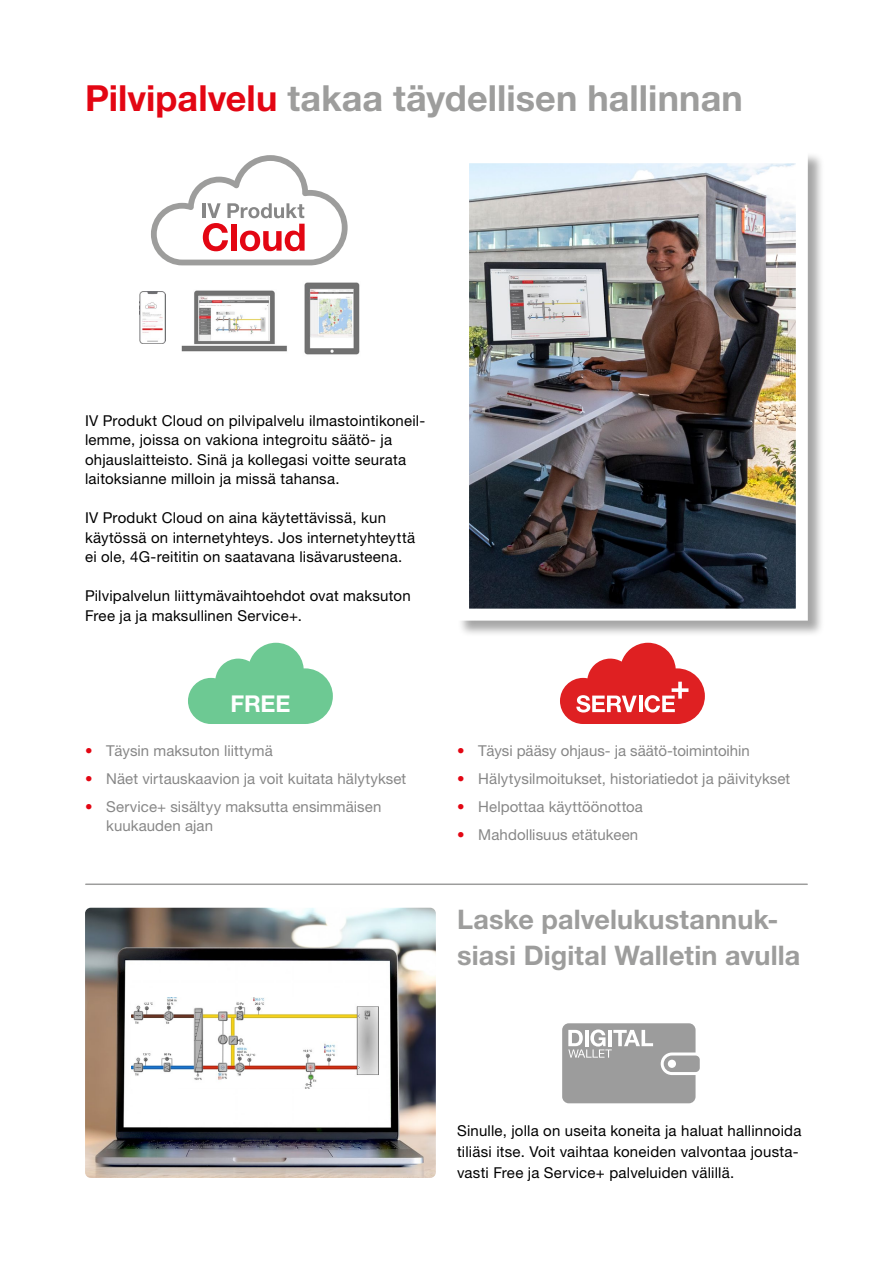
<style>
.page{position:relative;width:893px;height:1263px;background:#fff}
.page>*{position:absolute;margin:0;border:0;box-sizing:border-box;transform-origin:0 0}
.t1{font:700 36px "Helvetica Neue LTW1 G";color:#9d9d9c}
.t2{font:700 27px/36px "Helvetica Neue LTW1 G";letter-spacing:.005em;color:#9d9d9c}
.t3{font:700 23.25px "Helvetica Neue LTW1 G";color:#fff}
.t4{font:15px/19.5px "Helvetica Neue LTW1 G";letter-spacing:.015em;color:#000}
.t5{font:15px/19.5px "Helvetica Neue LTW1 G";letter-spacing:.005em;color:#878787}
.s1{color:#e30613}
</style>
<div class="page">
<svg style="left:188px;top:643px;width:145px;height:81px"></svg>
<svg style="left:560px;top:643px;width:145px;height:81px"></svg>
<img style="left:85px;top:908px;width:351px;height:270px">
<img style="left:131px;top:997px;width:247px;height:91px">
<hr style="left:86px;top:883px;width:721px;height:2px;background:#9d9d9c">
<img style="left:181px;top:282px;width:179px;height:73px">
<svg style="left:151px;top:155px;width:197px;height:110px"></svg>
<img style="left:140px;top:292px;width:26px;height:51px">
<div style="left:457px;top:152px;width:367px;height:485px;background:#000;opacity:.35"></div>
<img style="left:470px;top:164px;width:325px;height:444px">
<div style="left:457px;top:151px;width:351px;height:470px;border:12px solid #fff"></div>
<div style="left:562px;top:1023px;width:133px;height:80px;background:#9c9c9c;border-radius:7px"></div>
<svg style="left:661px;top:1052px;width:39px;height:23px"></svg>
<div style="left:668px;top:1060px;width:8px;height:8px;background:#fff;border-radius:50%"></div>
<svg style="left:568px;top:1029px;width:85px;height:29px"></svg>
<h1 class="t1" style="left:85px;top:76px;width:659px"><span class="s1">Pilvipalvelu</span> takaa täydellisen hallinnan</h1>
<p class="t4" style="left:85px;top:410px;width:342px">IV Produkt Cloud on pilvipalvelu ilmastointikoneil&shy;lemme, joissa on vakiona integroitu säätö- ja ohjauslaitteisto. Sinä ja kollegasi voitte seurata laitoksianne milloin ja missä tahansa.</p>
<p class="t4" style="left:85px;top:508px;width:332px">IV Produkt Cloud on aina käytettävissä, kun käytössä on internetyhteys. Jos internetyhteyttä ei ole, 4G-reititin on saatavana lisävarusteena.</p>
<p class="t4" style="left:85px;top:586px;width:327px">Pilvipalvelun liittymävaihtoehdot ovat maksuton<br>Free ja ja maksullinen Service+.</p>
<h3 class="t3" style="left:230px;top:689px;width:62px">FREE</h3>
<p class="t5" style="left:85px;top:741px;width:189px"><span class="s1">•</span> Täysin maksuton liittymä</p>
<p class="t5" style="left:85px;top:769px;width:323px"><span class="s1">•</span> Näet virtauskaavion ja voit kuitata hälytykset</p>
<p class="t5" style="left:106px;top:797px;width:277px;text-indent:-21px"><span class="s1">•</span> Service+ sisältyy maksutta ensimmäisen kuukauden ajan</p>
<p class="t5" style="left:457px;top:741px;width:294px"><span class="s1">•</span> Täysi pääsy ohjaus- ja säätö-toimintoihin</p>
<p class="t5" style="left:457px;top:769px;width:335px"><span class="s1">•</span> Hälytysilmoitukset, historiatiedot ja päivitykset</p>
<p class="t5" style="left:457px;top:797px;width:187px"><span class="s1">•</span> Helpottaa käyttöönottoa</p>
<p class="t5" style="left:457px;top:825px;width:183px"><span class="s1">•</span> Mahdollisuus etätukeen</p>
<h2 class="t2" style="left:457px;top:901px;width:345px">Laske palvelukustannuk&shy;siasi Digital Walletin avulla</h2>
<p class="t4" style="left:457px;top:1120px;width:346px;line-height:21px">Sinulle, jolla on useita koneita ja haluat hallinnoida tiliäsi itse. Voit vaihtaa koneiden valvontaa jousta&shy;vasti Free ja Service+ palveluiden välillä.</p>
</div>
